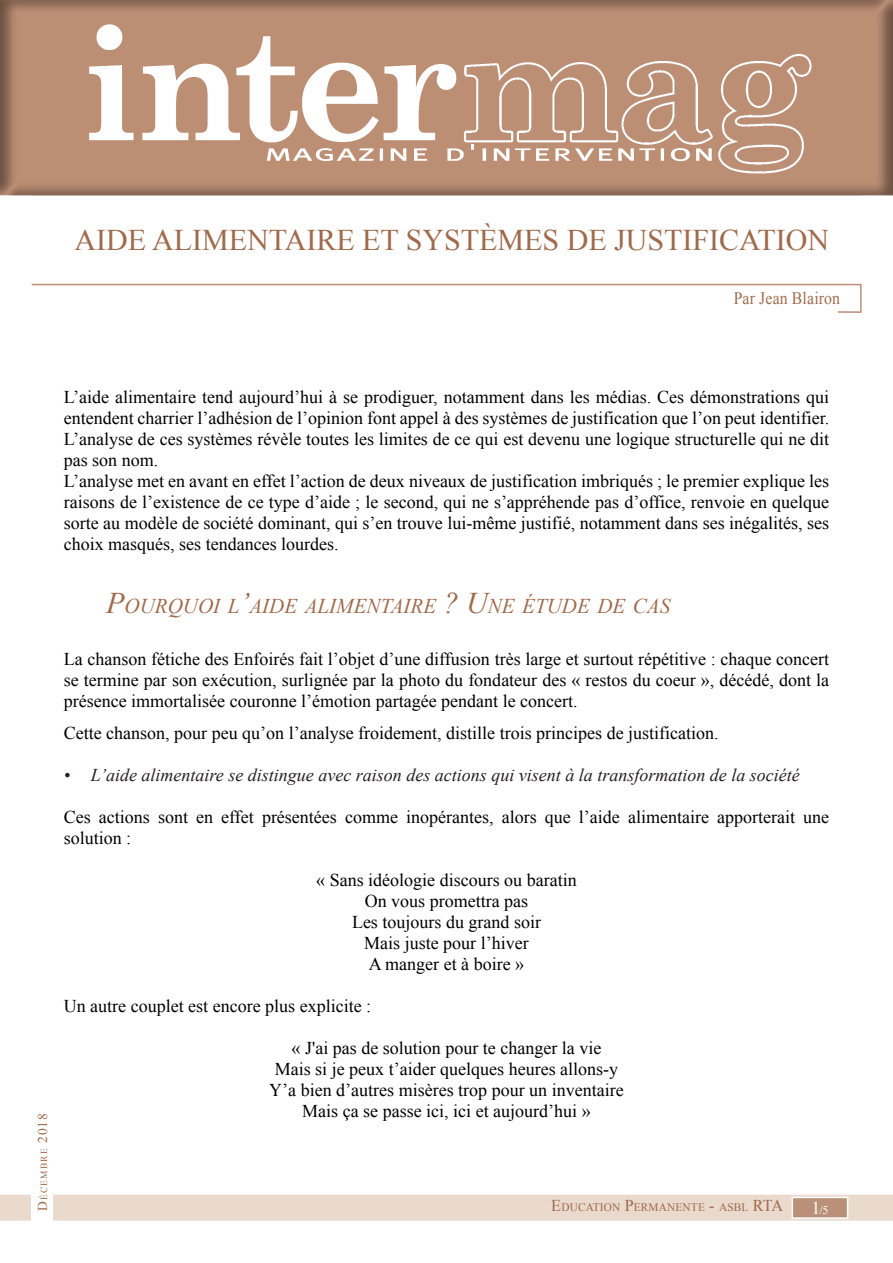
<style>
.page{position:relative;width:893px;height:1263px;background:#fff}
.page>*{position:absolute;margin:0;border:0;box-sizing:border-box;transform-origin:0 0}
.t1{font:30px "Times New Roman";color:#a06a4b}
.Titre1brunmajItal{font:italic 21px "Times New Roman";color:#a06a4b}
.t2{font:18px/21px "Times New Roman";color:#000;text-align:justify}
.t3{font:italic 18px "Times New Roman";color:#231f20}
.t4{font:17.55px "Times New Roman";letter-spacing:.01em;color:#a06a4b;scale:.9 1}
.t5{font:13.5px "Times New Roman";color:#a06a4b}
.t6{font:12px "Times New Roman";color:#fff}
.t7{font:11.55px "Times New Roman";letter-spacing:.015em;color:#a06a4b}
.t8{font:9.45px "Times New Roman";letter-spacing:.115em;color:#a06a4b}
.s1{font-size:30px}
.s2{font-size:13.5px}
.s3{font-size:16.5px}
.s4{font-size:18px}
</style>
<div class="page">
<div style="left:0;top:1195px;width:893px;height:25px;background:#ead9cd"></div>
<hr style="left:32px;top:284px;width:829px;height:1px;background:#bc8f75">
<svg style="left:836px;top:283px;width:26px;height:30px"></svg>
<div style="left:792px;top:1197px;width:56px;height:21px;background:#ba9178"></div>
<div style="left:792px;top:1197px;width:56px;height:22px;border:2px solid #fff"></div>
<div style="left:32px;top:1096px;width:21px;height:127px;background:#fff"></div>
<div style="left:0;top:0;width:893px;height:197px;background:#231f20;opacity:.5"></div>
<img style="left:23px;top:0;width:842px;height:197px">
<h1 class="t1" style="left:75px;top:220px;width:756px">AIDE ALIMENTAIRE ET SYSTÈMES DE JUSTIFICATION</h1>
<p class="t4" style="left:734px;top:287px;width:120px">Par Jean Blairon</p>
<p class="t2" style="left:64px;top:386px;width:767px">L’aide alimentaire tend aujourd’hui à se prodiguer, notamment dans les médias. Ces démonstrations qui entendent charrier l’adhésion de l’opinion font appel à des systèmes de justification que l’on peut identifier.<br>L’analyse de ces systèmes révèle toutes les limites de ce qui est devenu une logique structurelle qui ne dit pas son nom.</p>
<p class="t2" style="left:64px;top:470px;width:767px">L’analyse met en avant en effet l’action de deux niveaux de justification imbriqués ; le premier explique les raisons de l’existence de ce type d’aide ; le second, qui ne s’appréhende pas d’office, renvoie en quelque sorte au modèle de société dominant, qui s’en trouve lui-même justifié, notamment dans ses inégalités, ses choix masqués, ses tendances lourdes.</p>
<p class="Titre1brunmajItal" style="left:106px;top:591px;width:565px"><span class="s1">P</span>OURQUOI L<span class="s1">’</span>AIDE ALIMENTAIRE <span class="s1">? U</span>NE ÉTUDE DE CAS</p>
<p class="t2" style="left:64px;top:649px;width:767px">La chanson fétiche des Enfoirés fait l’objet d’une diffusion très large et surtout répétitive : chaque concert se termine par son exécution, surlignée par la photo du fondateur des « restos du coeur », décédé, dont la présence immortalisée couronne l’émotion partagée pendant le concert.</p>
<p class="t2" style="left:64px;top:722px;width:656px">Cette chanson, pour peu qu’on l’analyse froidement, distille trois principes de justification.</p>
<p class="t3" style="left:64px;top:762px;width:738px">• L’aide alimentaire se distingue avec raison des actions qui visent à la transformation de la société</p>
<p class="t2" style="left:64px;top:806px;width:767px">Ces actions sont en effet présentées comme inopérantes, alors que l’aide alimentaire apporterait une solution :</p>
<p class="t2" style="left:316px;top:869px;width:262px">« Sans idéologie discours ou baratin</p>
<p class="t2" style="left:365px;top:890px;width:165px">On vous promettra pas</p>
<p class="t2" style="left:352px;top:911px;width:190px">Les toujours du grand soir</p>
<p class="t2" style="left:364px;top:932px;width:166px">Mais juste pour l’hiver</p>
<p class="t2" style="left:369px;top:953px;width:157px">A manger et à boire »</p>
<p class="t2" style="left:64px;top:995px;width:309px">Un autre couplet est encore plus explicite :</p>
<p class="t2" style="left:292px;top:1037px;width:311px">« J'ai pas de solution pour te changer la vie</p>
<p class="t2" style="left:275px;top:1058px;width:345px">Mais si je peux t’aider quelques heures allons-y</p>
<p class="t2" style="left:269px;top:1079px;width:356px">Y’a bien d’autres misères trop pour un inventaire</p>
<p class="t2" style="left:302px;top:1100px;width:290px">Mais ça se passe ici, ici et aujourd’hui »</p>
<p class="t8" style="left:38px;top:1200px;width:88px;rotate:-90deg">ÉCEMBRE <span class="s2">2018</span></p>
<p class="t5" style="left:33px;top:1211px;width:11px;rotate:-90deg">D</p>
<p class="t7" style="left:551px;top:1200px;width:213px"><span class="s3">E</span>DUCATION <span class="s3">P</span>ERMANENTE <span class="s3">-</span> ASBL <span class="s3">RTA</span></p>
<p class="t6" style="left:811px;top:1202px;width:18px"><span class="s4">1</span>/5</p>
</div>
